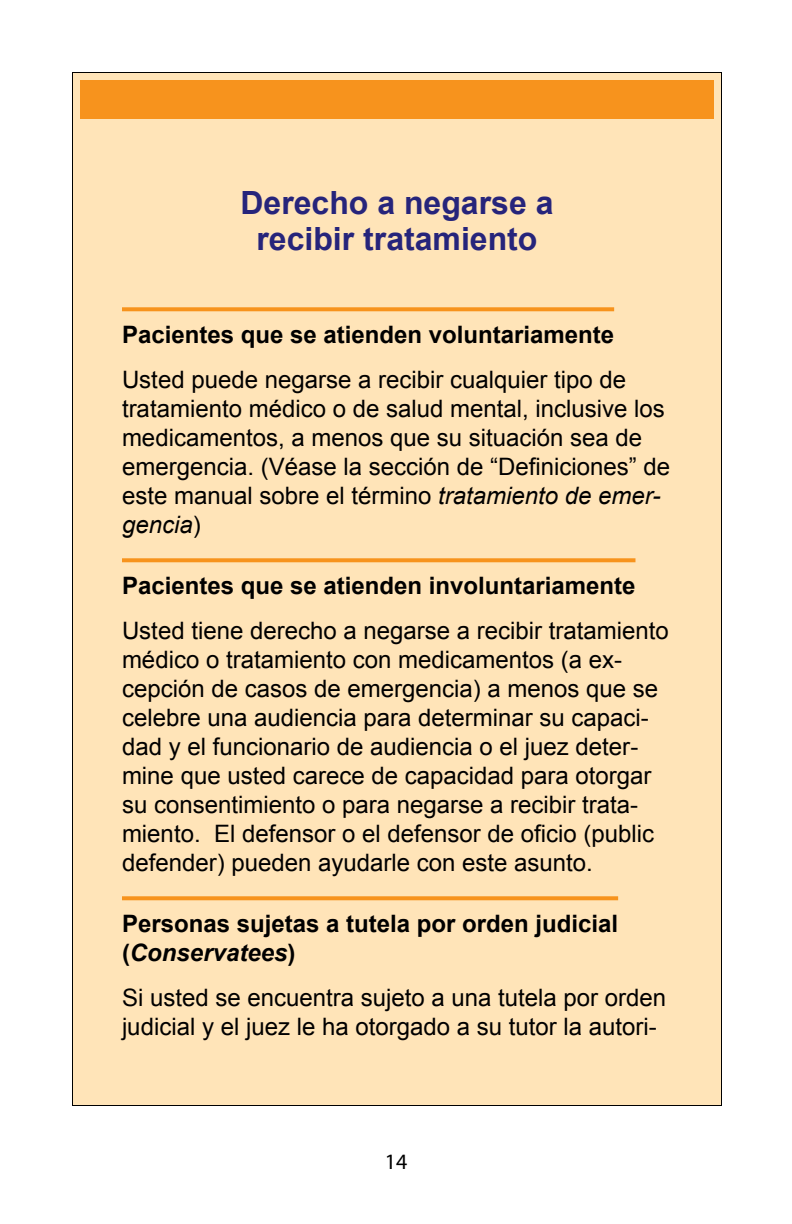
<style>
.page{position:relative;width:792px;height:1224px;background:#fff}
.page>*{position:absolute;margin:0;border:0;box-sizing:border-box;transform-origin:0 0}
.t1{font:700 32px/36px "Arial";color:#26247b;text-align:center}
.t2{font:24px/29px "Arial";color:#000}
.t3{font:700 24px/29px "Arial";color:#000}
.t4{font:22px "Myriad Pro";color:#000}
.s1{font-style:italic}
</style>
<div class="page">
<div style="left:72px;top:72px;width:650px;height:1034px;background:#ffe4b8"></div>
<svg style="left:122px;top:307px;width:492px;height:4px;fill:#f7931d"></svg>
<svg style="left:122px;top:558px;width:513px;height:4px;fill:#f7931d"></svg>
<svg style="left:122px;top:896px;width:496px;height:4px;fill:#f7931d"></svg>
<div style="left:80px;top:80px;width:634px;height:39px;background:#f7931d"></div>
<h1 class="t1" style="left:240px;top:186px;width:315px">Derecho a negarse a recibir tratamiento</h1>
<p class="t3" style="left:122px;top:321px;width:494px">Pacientes que se atienden voluntariamente</p>
<p class="t2" style="left:122px;top:366px;width:550px">Usted puede negarse a recibir cualquier tipo de tratamiento médico o de salud mental, inclusive los medicamentos, a menos que su situación sea de emergencia. (Véase la sección de “Definiciones” de este manual sobre el término <span class="s1">tratamiento de emer&shy;gencia</span>)</p>
<p class="t3" style="left:122px;top:572px;width:515px">Pacientes que se atienden involuntariamente</p>
<p class="t2" style="left:122px;top:617px;width:548px">Usted tiene derecho a negarse a recibir tratamiento médico o tratamiento con medicamentos (a ex&shy;cepción de casos de emergencia) a menos que se celebre una audiencia para determinar su capaci&shy;dad y el funcionario de audiencia o el juez deter&shy;mine que usted carece de capacidad para otorgar su consentimiento o para negarse a recibir trata&shy;miento. El defensor o el defensor de oficio (public defender) pueden ayudarle con este asunto.</p>
<p class="t3" style="left:122px;top:910px;width:498px">Personas sujetas a tutela por orden judicial (<span class="s1">Conservatees</span>)</p>
<p class="t2" style="left:122px;top:984px;width:546px">Si usted se encuentra sujeto a una tutela por orden judicial y el juez le ha otorgado a su tutor la autori-</p>
<p class="t4" style="left:385px;top:1148px;width:23px">14</p>
</div>
